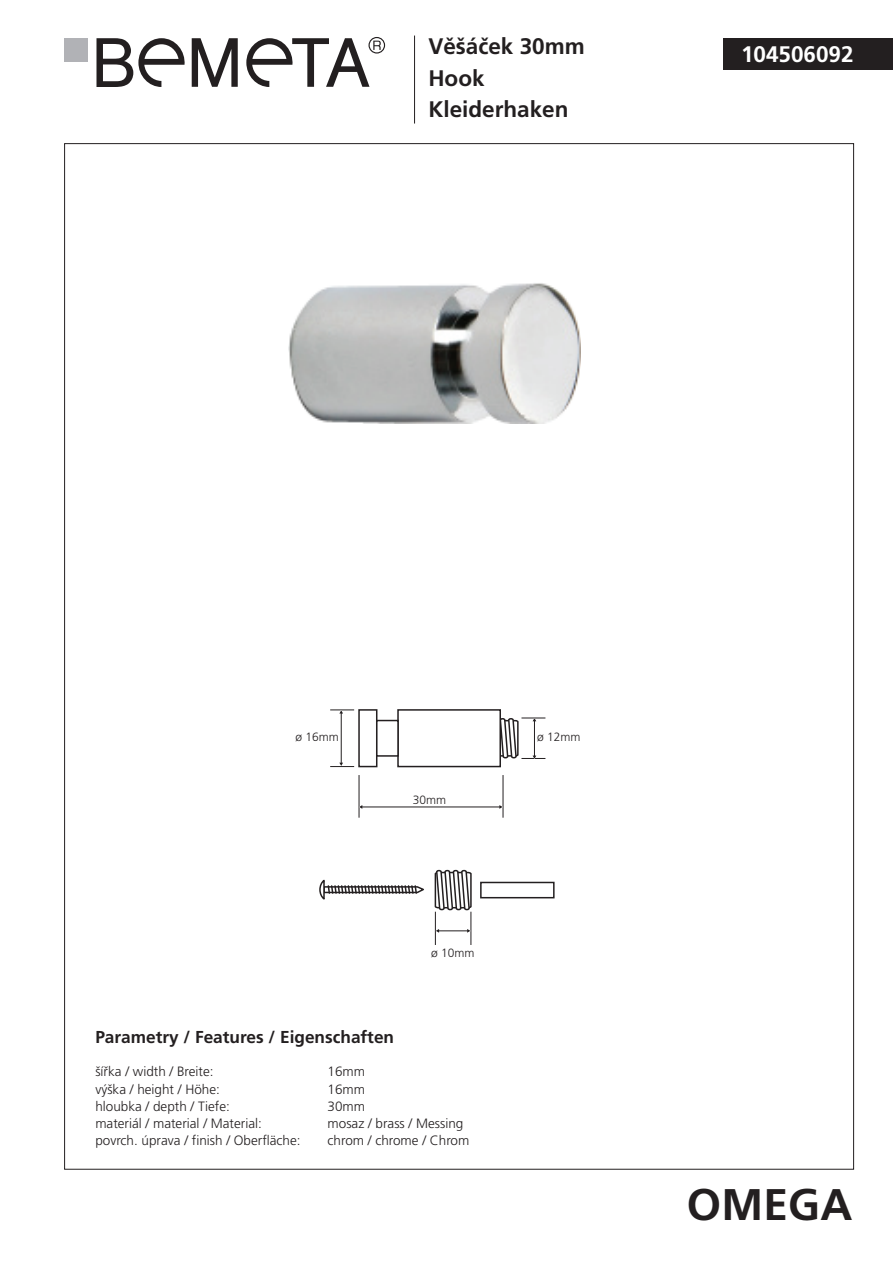
<style>
.page{position:relative;width:893px;height:1263px;background:#fff}
.page>*{position:absolute;margin:0;border:0;box-sizing:border-box;transform-origin:0 0}
.t1{font:700 44.25px "Frutiger CE";color:#231f20}
.t2{font:700 22.5px/31.5px "Frutiger CE";color:#231f20}
.t3{font:700 22.5px "Frutiger CE";color:#fff}
.t4{font:700 17.25px "Frutiger CE";color:#231f20}
.t5{font:300 13.5px "Frutiger CE";color:#231f20}
.t6{font:300 12px "Frutiger CE";color:#231f20}
</style>
<div class="page">
<div style="left:724px;top:38px;width:169px;height:32px;background:#231f20"></div>
<svg style="left:192px;top:38px;width:46px;height:49px"></svg>
<svg style="left:96px;top:38px;width:89px;height:49px"></svg>
<div style="left:65px;top:38px;width:23px;height:24px;background:#b1b2b6"></div>
<svg style="left:246px;top:37px;width:139px;height:50px"></svg>
<hr style="left:414px;top:36px;width:1px;height:88px;background:#231f20">
<hr style="left:503px;top:775px;width:1px;height:43px;background:#231f20">
<hr style="left:359px;top:775px;width:1px;height:43px;background:#231f20">
<hr style="left:362px;top:807px;width:138px;height:1px;background:#231f20">
<svg style="left:499px;top:805px;width:4px;height:4px"></svg>
<hr style="left:341px;top:713px;width:1px;height:50px;background:#231f20">
<svg style="left:330px;top:763px;width:24px;height:4px"></svg>
<svg style="left:330px;top:710px;width:24px;height:3px"></svg>
<svg style="left:493px;top:717px;width:52px;height:78px"></svg>
<div style="left:397px;top:709px;width:104px;height:58px;background:#fff;border:2px solid #231f20"></div>
<div style="left:358px;top:709px;width:19px;height:58px;background:#fff;border:2px solid #231f20"></div>
<div style="left:376px;top:720px;width:23px;height:37px;background:#fff;border:2px solid #231f20"></div>
<hr style="left:471px;top:912px;width:1px;height:33px;background:#231f20">
<hr style="left:435px;top:912px;width:1px;height:33px;background:#231f20">
<hr style="left:438px;top:930px;width:30px;height:1px;background:#231f20">
<svg style="left:434px;top:869px;width:38px;height:42px"></svg>
<div style="left:480px;top:882px;width:75px;height:16px;background:#fff;border:2px solid #231f20"></div>
<svg style="left:319px;top:879px;width:105px;height:21px"></svg>
<img style="left:288px;top:283px;width:292px;height:140px">
<h2 class="t2" style="left:428px;top:31px;width:158px">Věšáček 30mm<br>Hook<br>Kleiderhaken</h2>
<h2 class="t3" style="left:741px;top:42px;width:114px">104506092</h2>
<p class="t6" style="left:296px;top:730px;width:45px">ø 16mm</p>
<p class="t6" style="left:537px;top:730px;width:45px">ø 12mm</p>
<p class="t6" style="left:413px;top:793px;width:35px">30mm</p>
<p class="t6" style="left:431px;top:946px;width:45px">ø 10mm</p>
<p class="t4" style="left:95px;top:1027px;width:300px">Parametry / Features / Eigenschaften</p>
<p class="t5" style="left:95px;top:1064px;width:120px">šířka / width / Breite:</p>
<p class="t5" style="left:328px;top:1064px;width:39px">16mm</p>
<p class="t5" style="left:95px;top:1081px;width:126px">výška / height / Höhe:</p>
<p class="t5" style="left:328px;top:1081px;width:39px">16mm</p>
<p class="t5" style="left:95px;top:1098px;width:136px">hloubka / depth / Tiefe:</p>
<p class="t5" style="left:328px;top:1098px;width:39px">30mm</p>
<p class="t5" style="left:95px;top:1116px;width:168px">materiál / material / Material:</p>
<p class="t5" style="left:328px;top:1116px;width:137px">mosaz / brass / Messing</p>
<p class="t5" style="left:95px;top:1133px;width:207px">povrch. úprava / finish / Oberfläche:</p>
<p class="t5" style="left:328px;top:1133px;width:143px">chrom / chrome / Chrom</p>
<h1 class="t1" style="left:687px;top:1179px;width:167px">OMEGA</h1>
</div>
